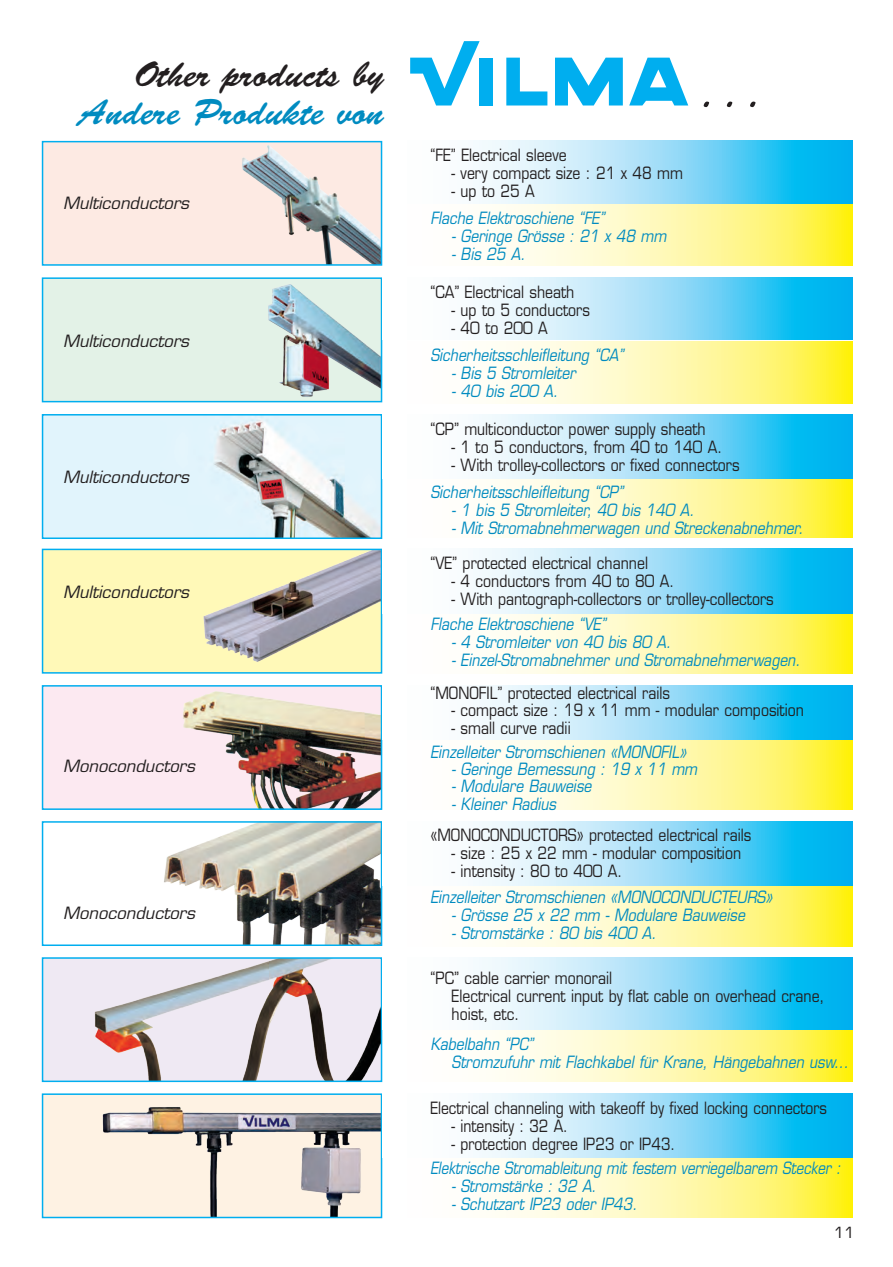
<style>
.page{position:relative;width:893px;height:1267px;background:#fff}
.page>*{position:absolute;margin:0;border:0;box-sizing:border-box;transform-origin:0 0}
.t1{font:36px "Brush Script";color:#008bc0}
.t2{font:36px "Brush Script";color:#231f20}
.t3{font:16.5px/18px "Eurostile";color:#231f20;scale:.85 1}
.t4{font:italic 16.5px/18px "Eurostile";color:#008bc0;scale:.85 1}
.t5{font:16.5px "Eurostile";color:#231f20;scale:.84 1}
.t6{font:italic 16.5px "Eurostile";color:#231f20}
.t7{font:italic 16.5px "Eurostile";color:#008bc0;scale:.82 1}
.t8{font:italic 16.5px "Eurostile";color:#008bc0;scale:.84 1}
.t9{font:15px "Eurostile";color:#231f20}
</style>
<div class="page">
<svg style="left:382px;top:203px;width:470px;height:62px"></svg>
<svg style="left:382px;top:341px;width:470px;height:62px"></svg>
<svg style="left:382px;top:478px;width:470px;height:59px"></svg>
<svg style="left:382px;top:613px;width:470px;height:60px"></svg>
<svg style="left:382px;top:739px;width:470px;height:70px"></svg>
<svg style="left:382px;top:885px;width:470px;height:61px"></svg>
<svg style="left:382px;top:1029px;width:470px;height:52px"></svg>
<svg style="left:382px;top:1157px;width:470px;height:60px"></svg>
<svg style="left:703px;top:101px;width:5px;height:6px"></svg>
<svg style="left:726px;top:101px;width:6px;height:6px"></svg>
<svg style="left:750px;top:101px;width:5px;height:6px"></svg>
<svg style="left:410px;top:41px;width:69px;height:64px"></svg>
<div style="left:478px;top:58px;width:14px;height:47px;background:#00aeef"></div>
<svg style="left:506px;top:58px;width:41px;height:47px"></svg>
<svg style="left:555px;top:58px;width:67px;height:47px"></svg>
<svg style="left:629px;top:58px;width:59px;height:47px"></svg>
<div style="left:43px;top:415px;width:338px;height:123px;background:#e1f4fc"></div>
<img style="left:214px;top:420px;width:165px;height:116px">
<div style="left:42px;top:414px;width:340px;height:125px;border:2px solid #00aeef"></div>
<svg style="left:382px;top:141px;width:470px;height:62px"></svg>
<div style="left:43px;top:278px;width:338px;height:123px;background:#e3f2e7"></div>
<img style="left:268px;top:284px;width:111px;height:113px">
<div style="left:42px;top:277px;width:340px;height:125px;border:2px solid #00aeef"></div>
<svg style="left:473px;top:277px;width:379px;height:63px;background:#88daf7"></svg>
<div style="left:43px;top:549px;width:338px;height:124px;background:#fff9b8"></div>
<img style="left:203px;top:551px;width:176px;height:111px">
<div style="left:42px;top:548px;width:340px;height:125px;border:2px solid #00aeef"></div>
<svg style="left:473px;top:549px;width:379px;height:64px;background:#88daf7"></svg>
<div style="left:43px;top:685px;width:338px;height:124px;background:#fce9f1"></div>
<img style="left:183px;top:691px;width:196px;height:115px">
<div style="left:42px;top:685px;width:340px;height:124px;border:2px solid #00aeef"></div>
<svg style="left:473px;top:685px;width:379px;height:54px;background:#88daf7"></svg>
<img style="left:164px;top:824px;width:215px;height:118px">
<div style="left:42px;top:821px;width:340px;height:124px;border:2px solid #00aeef"></div>
<svg style="left:473px;top:821px;width:379px;height:64px;background:#88daf7"></svg>
<div style="left:43px;top:957px;width:338px;height:124px;background:#efe9f3"></div>
<img style="left:94px;top:960px;width:285px;height:118px">
<div style="left:42px;top:957px;width:340px;height:124px;border:2px solid #00aeef"></div>
<svg style="left:473px;top:957px;width:379px;height:72px;background:#88daf7"></svg>
<div style="left:43px;top:1094px;width:338px;height:123px;background:#fef2e3"></div>
<img style="left:102px;top:1107px;width:277px;height:108px">
<div style="left:42px;top:1093px;width:340px;height:125px;border:2px solid #00aeef"></div>
<svg style="left:473px;top:1093px;width:379px;height:64px;background:#88daf7"></svg>
<svg style="left:473px;top:414px;width:379px;height:64px;background:#88daf7"></svg>
<div style="left:43px;top:142px;width:338px;height:123px;background:#fdeae3"></div>
<img style="left:242px;top:145px;width:137px;height:118px">
<div style="left:42px;top:141px;width:340px;height:125px;border:2px solid #00aeef"></div>
<h1 class="t2" style="left:135px;top:54px;width:250px">Other products by</h1>
<h1 class="t1" style="left:78px;top:92px;width:307px">Andere Produkte von</h1>
<p class="t6" style="left:63px;top:193px;width:127px">Multiconductors</p>
<p class="t6" style="left:63px;top:331px;width:127px">Multiconductors</p>
<p class="t6" style="left:63px;top:467px;width:127px">Multiconductors</p>
<p class="t6" style="left:63px;top:582px;width:127px">Multiconductors</p>
<p class="t6" style="left:63px;top:756px;width:133px">Monoconductors</p>
<p class="t6" style="left:63px;top:902px;width:133px">Monoconductors</p>
<p class="t3" style="left:430px;top:146px;width:162px">“FE” Electrical sleeve</p>
<p class="t3" style="left:451px;top:164px;width:273px">- very compact size : 21 x 48 mm</p>
<p class="t3" style="left:451px;top:182px;width:99px">- up to 25 A</p>
<p class="t4" style="left:430px;top:209px;width:206px">Flache Elektroschiene “FE”</p>
<p class="t4" style="left:451px;top:227px;width:254px">- Geringe Grösse : 21 x 48 mm</p>
<p class="t4" style="left:451px;top:245px;width:88px">- Bis 25 A.</p>
<p class="t3" style="left:430px;top:283px;width:171px">“CA” Electrical sheath</p>
<p class="t3" style="left:451px;top:301px;width:164px">- up to 5 conductors</p>
<p class="t3" style="left:451px;top:319px;width:114px">- 40 to 200 A</p>
<p class="t4" style="left:430px;top:346px;width:228px">Sicherheitsschleifleitung “CA”</p>
<p class="t4" style="left:451px;top:364px;width:147px">- Bis 5 Stromleiter</p>
<p class="t4" style="left:451px;top:382px;width:127px">- 40 bis 200 A.</p>
<p class="t3" style="left:430px;top:420px;width:325px">“CP” multiconductor power supply sheath</p>
<p class="t3" style="left:451px;top:438px;width:320px">- 1 to 5 conductors, from 40 to 140 A.</p>
<p class="t3" style="left:451px;top:456px;width:340px">- With trolley-collectors or fixed connectors</p>
<p class="t4" style="left:430px;top:483px;width:228px">Sicherheitsschleifleitung “CP”</p>
<p class="t4" style="left:451px;top:501px;width:287px">- 1 bis 5 Stromleiter, 40 bis 140 A.</p>
<p class="t4" style="left:451px;top:519px;width:415px">- Mit Stromabnehmerwagen und Streckenabnehmer.</p>
<p class="t3" style="left:430px;top:554px;width:257px">“VE” protected electrical channel</p>
<p class="t3" style="left:451px;top:572px;width:263px">- 4 conductors from 40 to 80 A.</p>
<p class="t3" style="left:451px;top:590px;width:380px">- With pantograph-collectors or trolley-collectors</p>
<p class="t4" style="left:430px;top:615px;width:208px">Flache Elektroschiene “VE”</p>
<p class="t4" style="left:451px;top:633px;width:259px">- 4 Stromleiter von 40 bis 80 A.</p>
<p class="t4" style="left:451px;top:651px;width:411px">- Einzel-Stromabnehmer und Stromabnehmerwagen.</p>
<p class="t3" style="left:430px;top:683px;width:283px">“MONOFIL” protected electrical rails</p>
<p class="t3" style="left:451px;top:701px;width:415px">- compact size : 19 x 11 mm - modular composition</p>
<p class="t3" style="left:451px;top:719px;width:141px">- small curve radii</p>
<p class="t4" style="left:430px;top:743px;width:302px">Einzelleiter Stromschienen «MONOFIL»</p>
<p class="t4" style="left:451px;top:760px;width:290px">- Geringe Bemessung : 19 x 11 mm</p>
<p class="t4" style="left:451px;top:777px;width:166px">- Modulare Bauweise</p>
<p class="t4" style="left:451px;top:794px;width:124px">- Kleiner Radius</p>
<p class="t3" style="left:430px;top:826px;width:379px">«MONOCONDUCTORS» protected electrical rails</p>
<p class="t3" style="left:451px;top:844px;width:342px">- size : 25 x 22 mm - modular composition</p>
<p class="t3" style="left:451px;top:862px;width:202px">- intensity : 80 to 400 A.</p>
<p class="t4" style="left:430px;top:887px;width:404px">Einzelleiter Stromschienen «MONOCONDUCTEURS»</p>
<p class="t4" style="left:451px;top:905px;width:346px">- Grösse 25 x 22 mm - Modulare Bauweise</p>
<p class="t4" style="left:451px;top:923px;width:242px">- Stromstärke : 80 bis 400 A.</p>
<p class="t3" style="left:451px;top:969px;width:440px;text-indent:-21px">“PC” cable carrier monorail<br>Electrical current input by flat cable on overhead crane, hoist, etc.</p>
<p class="t4" style="left:451px;top:1035px;width:468px;text-indent:-21px">Kabelbahn “PC”<br>Stromzufuhr mit Flachkabel für Krane, Hängebahnen usw...</p>
<p class="t5" style="left:430px;top:1097px;width:473px">Electrical channeling with takeoff by fixed locking connectors</p>
<p class="t5" style="left:451px;top:1115px;width:140px">- intensity : 32 A.</p>
<p class="t5" style="left:451px;top:1133px;width:268px">- protection degree IP23 or IP43.</p>
<p class="t7" style="left:430px;top:1157px;width:502px">Elektrische Stromableitung mit festem verriegelbarem Stecker :</p>
<p class="t8" style="left:451px;top:1175px;width:174px">- Stromstärke : 32 A.</p>
<p class="t8" style="left:451px;top:1193px;width:222px">- Schutzart IP23 oder IP43.</p>
<p class="t9" style="left:833px;top:1222px;width:22px">11</p>
</div>
